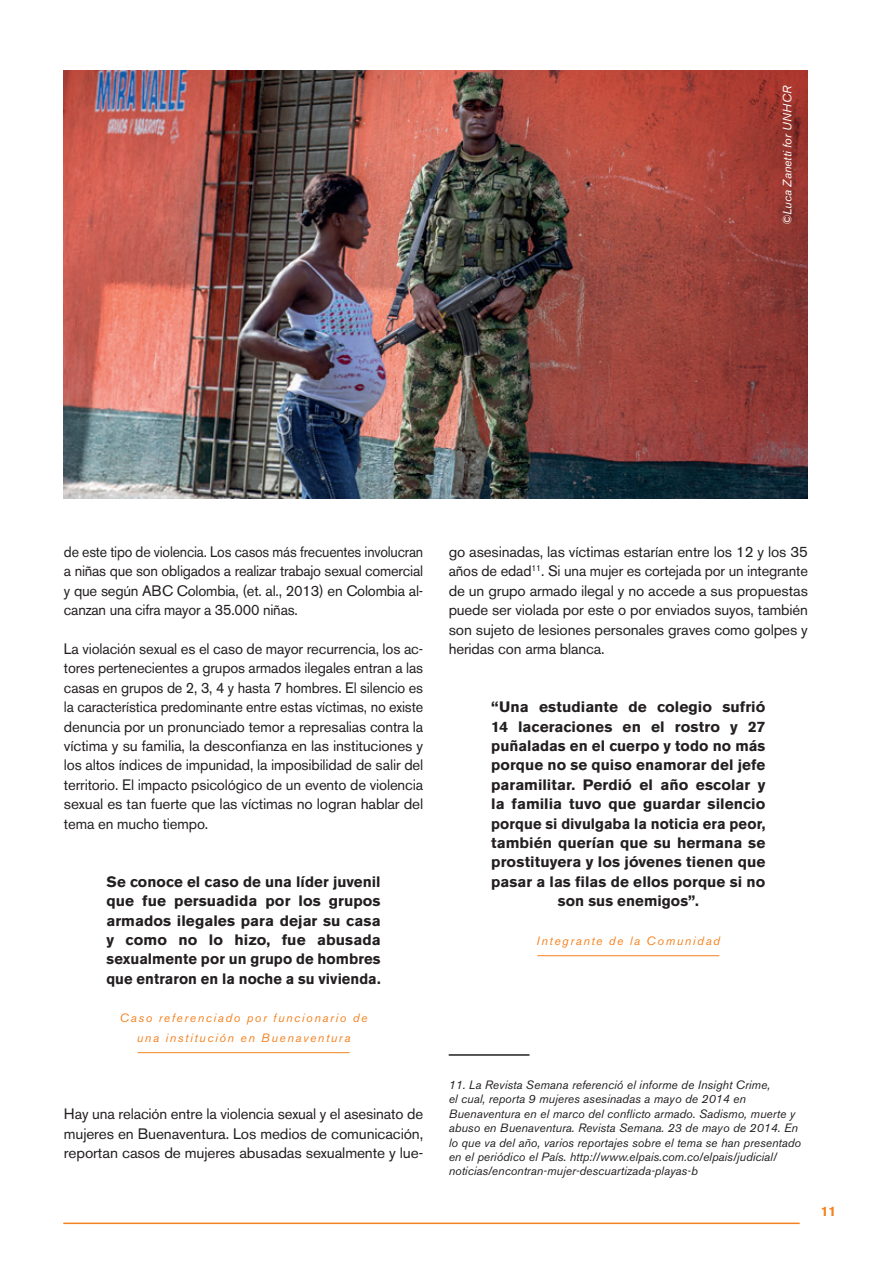
<style>
.page{position:relative;width:893px;height:1263px;background:#fff}
.page>*{position:absolute;margin:0;border:0;box-sizing:border-box;transform-origin:0 0}
.t1{font:15px/19.4px "Akzidenz Grotesk BE";letter-spacing:-.01em;color:#231f20;text-align:justify}
.t2{font:700 15px/19.4px "Akzidenz Grotesk BE";letter-spacing:.005em;color:#231f20;text-align:justify}
.t3{font:15px/19.4px "Akzidenz Grotesk BE";letter-spacing:-.01em;color:#231f20;text-align:justify;scale:.94 1}
.t4{font:700 13.5px "Akzidenz Grotesk BE";color:#f58220}
.t5{font:italic 12px/14.4px "Akzidenz Grotesk BE";color:#231f20}
.t6{font:italic 12px/19.4px "Akzidenz Grotesk BE";letter-spacing:.135em;color:#f58220;text-align:center}
.t7{font:italic 12px "Akzidenz Grotesk BE";color:#fff}
</style>
<div class="page">
<hr style="left:63px;top:1222px;width:737px;height:2px;background:#f58220">
<hr style="left:138px;top:1052px;width:212px;height:1px;background:#f58220">
<hr style="left:537px;top:955px;width:182px;height:1px;background:#f58220">
<hr style="left:449px;top:1054px;width:80px;height:2px;background:#231f20">
<img style="left:63px;top:70px;width:744px;height:429px">
<p class="t7" style="left:780px;top:225px;width:141px;rotate:-90deg">©Luca Zanetti for UNHCR</p>
<p class="t3" style="left:64px;top:542px;width:384px">de este tipo de violencia. Los casos más frecuentes involucran a niñas que son obligados a realizar trabajo sexual comercial y que según ABC Colombia, (et. al., 2013) en Colombia al&shy;canzan una cifra mayor a 35.000 niñas.</p>
<p class="t1" style="left:64px;top:639px;width:361px">La violación sexual es el caso de mayor recurrencia, los ac&shy;tores pertenecientes a grupos armados ilegales entran a las casas en grupos de 2, 3, 4 y hasta 7 hombres. El silencio es la característica predominante entre estas víctimas, no existe denuncia por un pronunciado temor a represalias contra la víctima y su familia, la desconfianza en las instituciones y los altos índices de impunidad, la imposibilidad de salir del territorio. El impacto psicológico de un evento de violencia sexual es tan fuerte que las víctimas no logran hablar del tema en mucho tiempo.</p>
<p class="t2" style="left:106px;top:872px;width:276px">Se conoce el caso de una líder juvenil que fue persuadida por los grupos armados ilegales para dejar su casa y como no lo hizo, fue abusada sexualmente por un grupo de hombres que entraron en la noche a su vivienda.</p>
<p class="t6" style="left:120px;top:1008px;width:249px">Caso referenciado por funcionario de una institución en Buenaventura</p>
<p class="t1" style="left:64px;top:1104px;width:361px">Hay una relación entre la violencia sexual y el asesinato de mujeres en Buenaventura. Los medios de comunicación, reportan casos de mujeres abusadas sexualmente y lue-</p>
<p class="t1" style="left:449px;top:542px;width:361px">go asesinadas, las víctimas estarían entre los 12 y los 35 años de edad<sup>11</sup>. Si una mujer es cortejada por un integrante de un grupo armado ilegal y no accede a sus propuestas puede ser violada por este o por enviados suyos, también son sujeto de lesiones personales graves como golpes y heridas con arma blanca.</p>
<p class="t2" style="left:491px;top:697px;width:276px;text-align:center">“Una estudiante de colegio sufrió 14 laceraciones en el rostro y 27 puñaladas en el cuerpo y todo no más porque no se quiso enamorar del jefe paramilitar. Perdió el año escolar y la familia tuvo que guardar silencio porque si divulgaba la noticia era peor, también querían que su hermana se prostituyera y los jóvenes tienen que pasar a las filas de ellos porque si no son sus enemigos”.</p>
<p class="t6" style="left:537px;top:931px;width:185px">Integrante de la Comunidad</p>
<p class="t5" style="left:449px;top:1077px;width:354px">11. La Revista Semana referenció el informe de Insight Crime,<br>el cual, reporta 9 mujeres asesinadas a mayo de 2014 en Buenaventura en el marco del conflicto armado. Sadismo, muerte y abuso en Buenaventura. Revista Semana. 23 de mayo de 2014. En lo que va del año, varios reportajes sobre el tema se han presentado en el periódico el País. http://www.elpais.com.co/elpais/judicial/ noticias/encontran-mujer-descuartizada-playas-b</p>
<p class="t4" style="left:821px;top:1204px;width:17px">11</p>
</div>
